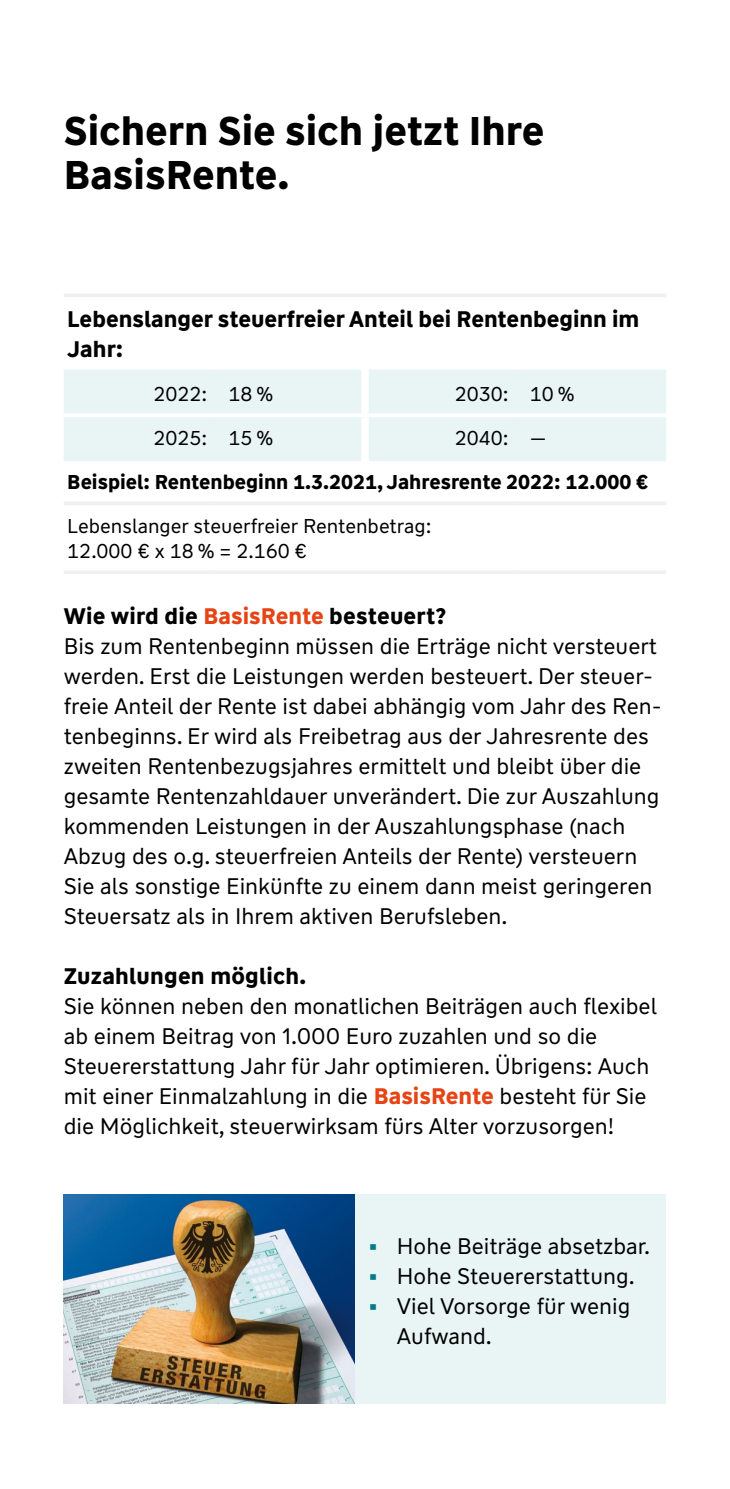
<style>
.page{position:relative;width:730px;height:1489px;background:#fff}
.page>*{position:absolute;margin:0;border:0;box-sizing:border-box;transform-origin:0 0}
.t1{font:700 40px/44px "WW Type";color:#000}
.t2{font:22.5px/30px "WW Type";color:#000}
.t3{font:700 22.5px/30px "WW Type";color:#000}
.t4{font:20px/25px "WW Type";color:#000}
.t5{font:700 20px "WW Type";color:#000}
.s1{font-weight:700}
.s2{font-weight:700;color:#e64415}
.s3{font-weight:700;color:#00798b}
</style>
<div class="page">
<div style="left:354px;top:1193px;width:312px;height:210px;background:#e9f5f4"></div>
<div style="left:64px;top:373px;width:602px;height:84px;background:#e9f5f4"></div>
<hr style="left:64px;top:501px;width:150px;height:4px;background:#f0f0f1">
<hr style="left:214px;top:501px;width:151px;height:4px;background:#f0f0f1">
<hr style="left:365px;top:501px;width:151px;height:4px;background:#f0f0f1">
<hr style="left:516px;top:501px;width:150px;height:4px;background:#f0f0f1">
<hr style="left:64px;top:570px;width:150px;height:4px;background:#f0f0f1">
<hr style="left:214px;top:570px;width:151px;height:4px;background:#f0f0f1">
<hr style="left:365px;top:570px;width:151px;height:4px;background:#f0f0f1">
<hr style="left:516px;top:570px;width:150px;height:4px;background:#f0f0f1">
<hr style="left:64px;top:457px;width:150px;height:4px;background:#e9f5f4">
<hr style="left:214px;top:457px;width:147px;height:4px;background:#e9f5f4">
<hr style="left:369px;top:457px;width:147px;height:4px;background:#e9f5f4">
<hr style="left:516px;top:457px;width:150px;height:4px;background:#e9f5f4">
<hr style="left:64px;top:369px;width:150px;height:4px;background:#e9f5f4">
<hr style="left:214px;top:369px;width:147px;height:4px;background:#e9f5f4">
<hr style="left:369px;top:369px;width:147px;height:4px;background:#e9f5f4">
<hr style="left:516px;top:369px;width:150px;height:4px;background:#e9f5f4">
<hr style="left:64px;top:293px;width:150px;height:4px;background:#f0f0f1">
<hr style="left:214px;top:293px;width:151px;height:4px;background:#f0f0f1">
<hr style="left:365px;top:293px;width:151px;height:4px;background:#f0f0f1">
<hr style="left:516px;top:293px;width:150px;height:4px;background:#f0f0f1">
<div style="left:361px;top:369px;width:8px;height:44px;background:#fff"></div>
<div style="left:361px;top:417px;width:8px;height:44px;background:#fff"></div>
<hr style="left:64px;top:413px;width:150px;height:4px;background:#fff">
<hr style="left:214px;top:413px;width:151px;height:4px;background:#fff">
<hr style="left:365px;top:413px;width:151px;height:4px;background:#fff">
<hr style="left:516px;top:413px;width:150px;height:4px;background:#fff">
<img style="left:64px;top:1194px;width:290px;height:209px">
<h1 class="t1" style="left:64px;top:109px;width:482px">Sichern Sie sich jetzt Ihre<br>BasisRente.</h1>
<p class="t3" style="left:67px;top:304px;width:574px">Lebenslanger steuerfreier Anteil bei Rentenbeginn im<br>Jahr:</p>
<p class="t4" style="left:154px;top:382px;width:121px">2022: 18 %</p>
<p class="t4" style="left:455px;top:382px;width:121px">2030: 10 %</p>
<p class="t4" style="left:154px;top:426px;width:121px">2025: 15 %</p>
<p class="t4" style="left:455px;top:426px;width:93px">2040: —</p>
<p class="t5" style="left:67px;top:469px;width:582px">Beispiel: Rentenbeginn 1.3.2021, Jahresrente 2022: 12.000 €</p>
<p class="t4" style="left:67px;top:513px;width:366px">Lebenslanger steuerfreier Rentenbetrag:<br>12.000 € x 18 % = 2.160 €</p>
<p class="t2" style="left:64px;top:601px;width:600px"><span class="s1">Wie wird die</span> <span class="s2">BasisRente</span> <span class="s1">besteuert?<br></span>Bis zum Rentenbeginn müssen die Erträge nicht versteuert werden. Erst die Leistungen werden besteuert. Der steuer&shy;freie Anteil der Rente ist dabei abhängig vom Jahr des Ren&shy;tenbeginns. Er wird als Freibetrag aus der Jahresrente des zweiten Rentenbezugsjahres ermittelt und bleibt über die gesamte Rentenzahldauer unverändert. Die zur Auszahlung kommenden Leistungen in der Auszahlungsphase (nach Abzug des o.g. steuerfreien Anteils der Rente) versteuern Sie als sonstige Einkünfte zu einem dann meist geringeren Steuersatz als in Ihrem aktiven Berufsleben.</p>
<p class="t3" style="left:64px;top:960px;width:244px">Zuzahlungen möglich.</p>
<p class="t2" style="left:64px;top:991px;width:595px">Sie können neben den monatlichen Beiträgen auch flexibel ab einem Beitrag von 1.000 Euro zuzahlen und so die Steuererstattung Jahr für Jahr optimieren. Übrigens: Auch mit einer Einmalzahlung in die <span class="s2">BasisRente</span> besteht für Sie die Möglichkeit, steuerwirksam fürs Alter vorzusorgen!</p>
<p class="t2" style="left:369px;top:1231px;width:283px"><span class="s3">•</span> Hohe Beiträge absetzbar.</p>
<p class="t2" style="left:369px;top:1261px;width:268px"><span class="s3">•</span> Hohe Steuererstattung.</p>
<p class="t2" style="left:397px;top:1291px;width:235px;text-indent:-28px"><span class="s3">•</span> Viel Vorsorge für wenig<br>Aufwand.</p>
</div>
